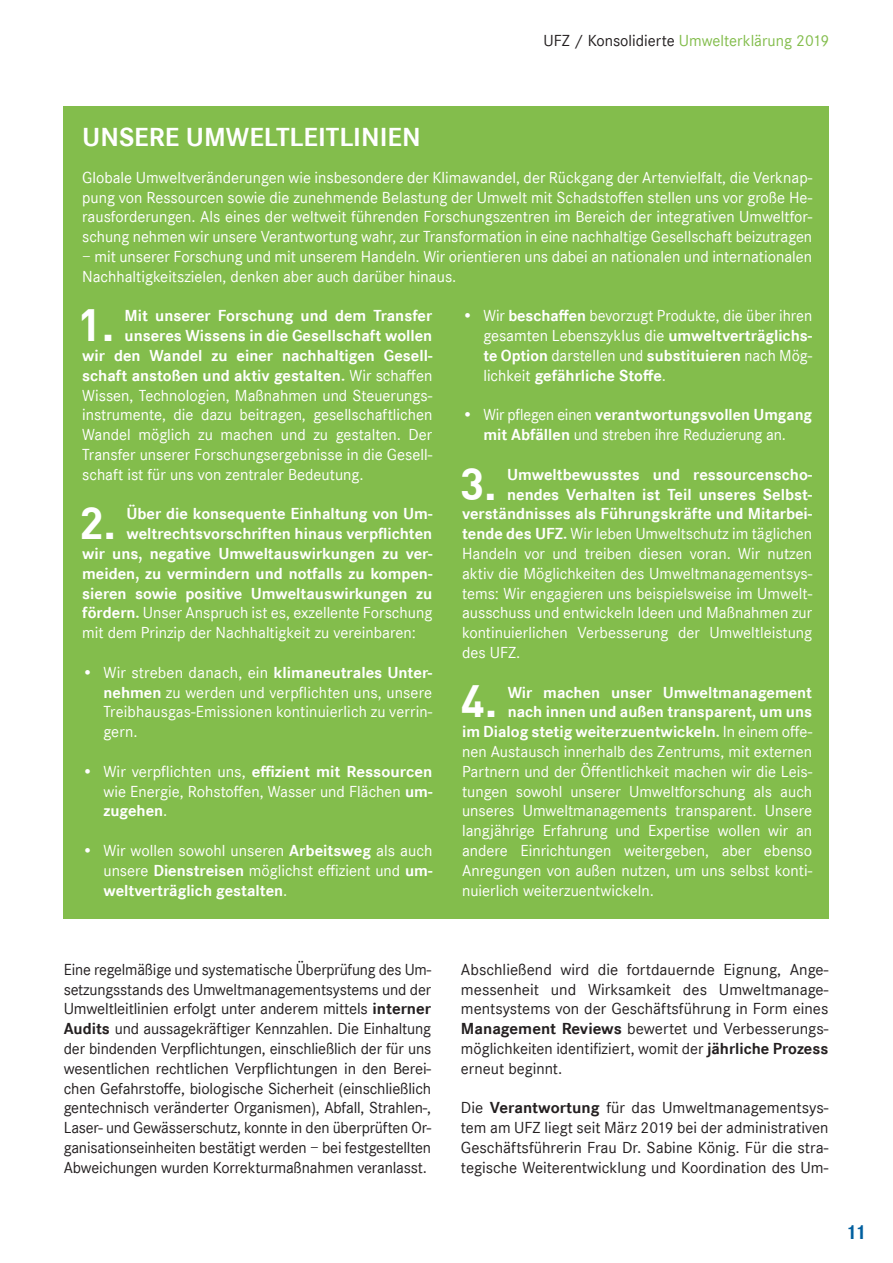
<style>
.page{position:relative;width:893px;height:1263px;background:#fff}
.page>*{position:absolute;margin:0;border:0;box-sizing:border-box;transform-origin:0 0}
.t1{font:700 44.25px "DIN";color:#fff}
.t2{font:700 27px "Corporate S";color:#fff}
.t3{font:700 21px "Corporate S";color:#005f9f}
.t4{font:16.5px/19.8px "Corporate S";color:#fff;text-align:justify}
.t5{font:16.5px/19.8px "Corporate S";color:#231f20;text-align:justify}
.t6{font:700 16.5px "Corporate S";color:#fff}
.t7{font:16.5px "Corporate S";color:#83bd4c}
.s1{color:#231f20}
.s2{font-weight:700}
.s3{font-weight:400}
</style>
<div class="page">
<div style="left:64px;top:106px;width:765px;height:812px;background:#83bd4c"></div>
<p class="t7" style="left:543px;top:31px;width:287px"><span class="s1">UFZ / Konsolidierte</span> Umwelterklärung 2019</p>
<h2 class="t2" style="left:82px;top:121px;width:340px">UNSERE UMWELTLEITLINIEN</h2>
<p class="t4" style="left:82px;top:167px;width:731px">Globale Umweltveränderungen wie insbesondere der Klimawandel, der Rückgang der Artenvielfalt, die Verknap&shy;pung von Ressourcen sowie die zunehmende Belastung der Umwelt mit Schadstoffen stellen uns vor große He&shy;rausforderungen. Als eines der weltweit führenden Forschungszentren im Bereich der integrativen Umweltfor&shy;schung nehmen wir unsere Verantwortung wahr, zur Transformation in eine nachhaltige Gesellschaft beizutragen − mit unserer Forschung und mit unserem Handeln. Wir orientieren uns dabei an nationalen und internationalen Nachhaltigkeitszielen, denken aber auch darüber hinaus.</p>
<h1 class="t1" style="left:78px;top:296px;width:38px">1.</h1>
<p class="t6" style="left:125px;top:306px;width:309px">Mit unserer Forschung und dem Transfer</p>
<p class="t4" style="left:483px;top:306px;width:330px;text-indent:-21px">• Wir <span class="s2">beschaffen</span> bevorzugt Produkte, die über ihren gesamten Lebenszyklus die <span class="s2">umweltverträglichs&shy;te Option</span> darstellen und <span class="s2">substituieren</span> nach Mög&shy;lichkeit <span class="s2">gefährliche Stoffe</span>.</p>
<p class="t4" style="left:462px;top:405px;width:352px;text-align:center">• Wir pflegen einen <span class="s2">verantwortungsvollen Umgang mit Abfällen</span> und streben ihre Reduzierung an.</p>
<h1 class="t1" style="left:460px;top:455px;width:38px">3.</h1>
<p class="t6" style="left:507px;top:465px;width:306px">Umweltbewusstes und ressourcenscho-</p>
<p class="t6" style="left:125px;top:326px;width:309px">unseres Wissens in die Gesellschaft wollen</p>
<p class="t6" style="left:82px;top:346px;width:352px">wir den Wandel zu einer nachhaltigen Gesell-</p>
<p class="t6" style="left:82px;top:366px;width:352px">schaft anstoßen und aktiv gestalten. <span class="s3">Wir schaffen</span></p>
<p class="t4" style="left:82px;top:385px;width:352px">Wissen, Technologien, Maßnahmen und Steuerungs-</p>
<p class="t4" style="left:82px;top:405px;width:352px">instrumente, die dazu beitragen, gesellschaftlichen</p>
<p class="t4" style="left:82px;top:425px;width:352px">Wandel möglich zu machen und zu gestalten. Der</p>
<p class="t4" style="left:82px;top:445px;width:352px">Transfer unserer Forschungsergebnisse in die Gesell-</p>
<p class="t4" style="left:82px;top:464px;width:283px">schaft ist für uns von zentraler Bedeutung.</p>
<h1 class="t1" style="left:80px;top:494px;width:38px">2.</h1>
<p class="t6" style="left:127px;top:504px;width:305px">Über die konsequente Einhaltung von Um--</p>
<p class="t6" style="left:507px;top:485px;width:306px">nendes Verhalten ist Teil unseres Selbst-</p>
<p class="t6" style="left:462px;top:504px;width:352px">verständnisses als Führungskräfte und Mitarbei-</p>
<p class="t4" style="left:462px;top:524px;width:352px"><span class="s2">tende des UFZ.</span> Wir leben Umweltschutz im täglichen</p>
<p class="t4" style="left:462px;top:544px;width:352px">Handeln vor und treiben diesen voran. Wir nutzen</p>
<p class="t4" style="left:462px;top:563px;width:352px">aktiv die Möglichkeiten des Umweltmanagementsys-</p>
<p class="t4" style="left:462px;top:583px;width:352px">tems: Wir engagieren uns beispielsweise im Umwelt-</p>
<p class="t4" style="left:462px;top:603px;width:352px">ausschuss und entwickeln Ideen und Maßnahmen zur</p>
<p class="t4" style="left:462px;top:623px;width:352px">kontinuierlichen Verbesserung der Umweltleistung</p>
<p class="t4" style="left:462px;top:643px;width:60px">des UFZ.</p>
<h1 class="t1" style="left:461px;top:672px;width:38px">4.</h1>
<p class="t6" style="left:508px;top:683px;width:306px">Wir machen unser Umweltmanagement</p>
<p class="t6" style="left:127px;top:524px;width:307px">weltrechtsvorschriften hinaus verpflichten</p>
<p class="t6" style="left:82px;top:544px;width:352px">wir uns, negative Umweltauswirkungen zu ver-</p>
<p class="t6" style="left:82px;top:564px;width:352px">meiden, zu vermindern und notfalls zu kompen-</p>
<p class="t6" style="left:82px;top:584px;width:352px">sieren sowie positive Umweltauswirkungen zu</p>
<p class="t4" style="left:82px;top:603px;width:352px"><span class="s2">fördern.</span> Unser Anspruch ist es, exzellente Forschung</p>
<p class="t4" style="left:82px;top:623px;width:335px">mit dem Prinzip der Nachhaltigkeit zu vereinbaren:</p>
<p class="t4" style="left:103px;top:662px;width:330px;text-indent:-21px">• Wir streben danach, ein <span class="s2">klimaneutrales Unter&shy;nehmen</span> zu werden und verpflichten uns, unsere Treibhausgas-Emissionen kontinuierlich zu verrin&shy;gern.</p>
<p class="t4" style="left:103px;top:761px;width:330px;text-indent:-21px">• Wir verpflichten uns, <span class="s2">effizient mit Ressourcen </span>wie Energie, Rohstoffen, Wasser und Flächen <span class="s2">um&shy;zugehen</span>.</p>
<p class="t4" style="left:103px;top:841px;width:330px;text-indent:-21px">• Wir wollen sowohl unseren <span class="s2">Arbeitsweg</span> als auch unsere <span class="s2">Dienstreisen</span> möglichst effizient und <span class="s2">um&shy;weltverträglich gestalten</span>.</p>
<p class="t6" style="left:508px;top:702px;width:306px">nach innen und außen transparent, um uns</p>
<p class="t6" style="left:462px;top:722px;width:352px">im Dialog stetig weiterzuentwickeln. <span class="s3">In einem offe-</span></p>
<p class="t4" style="left:462px;top:742px;width:352px">nen Austausch innerhalb des Zentrums, mit externen</p>
<p class="t4" style="left:462px;top:761px;width:352px">Partnern und der Öffentlichkeit machen wir die Leis-</p>
<p class="t4" style="left:462px;top:781px;width:352px">tungen sowohl unserer Umweltforschung als auch</p>
<p class="t4" style="left:462px;top:801px;width:352px">unseres Umweltmanagements transparent. Unsere</p>
<p class="t4" style="left:462px;top:821px;width:352px">langjährige Erfahrung und Expertise wollen wir an</p>
<p class="t4" style="left:462px;top:841px;width:352px">andere Einrichtungen weitergeben, aber ebenso</p>
<p class="t4" style="left:462px;top:860px;width:352px">Anregungen von außen nutzen, um uns selbst konti-</p>
<p class="t4" style="left:462px;top:880px;width:194px">nuierlich weiterzuentwickeln.</p>
<p class="t5" style="left:64px;top:959px;width:369px">Eine regelmäßige und systematische Überprüfung des Um&shy;setzungsstands des Umweltmanagementsystems und der Umweltleitlinien erfolgt unter anderem mittels <span class="s2">interner Audits</span> und aussagekräftiger Kennzahlen. Die Einhaltung der bindenden Verpflichtungen, einschließlich der für uns wesentlichen rechtlichen Verpflichtungen in den Berei&shy;chen Gefahrstoffe, biologische Sicherheit (einschließlich gentechnisch veränderter Organismen), Abfall, Strahlen-, Laser- und Gewässerschutz, konnte in den überprüften Or&shy;ganisationseinheiten bestätigt werden − bei festgestellten Abweichungen wurden Korrekturmaßnahmen veranlasst.</p>
<p class="t5" style="left:461px;top:959px;width:369px">Abschließend wird die fortdauernde Eignung, Ange&shy;messenheit und Wirksamkeit des Umweltmanage&shy;mentsystems von der Geschäftsführung in Form eines <span class="s2">Management Reviews</span> bewertet und Verbesserungs&shy;möglichkeiten identifiziert, womit der <span class="s2">jährliche Prozess </span>erneut beginnt.</p>
<p class="t5" style="left:461px;top:1098px;width:369px">Die <span class="s2">Verantwortung</span> für das Umweltmanagementsys&shy;tem am UFZ liegt seit März 2019 bei der administrativen Geschäftsführerin Frau Dr. Sabine König. Für die stra&shy;tegische Weiterentwicklung und Koordination des Um-</p>
<p class="t3" style="left:845px;top:1220px;width:23px">11</p>
</div>
